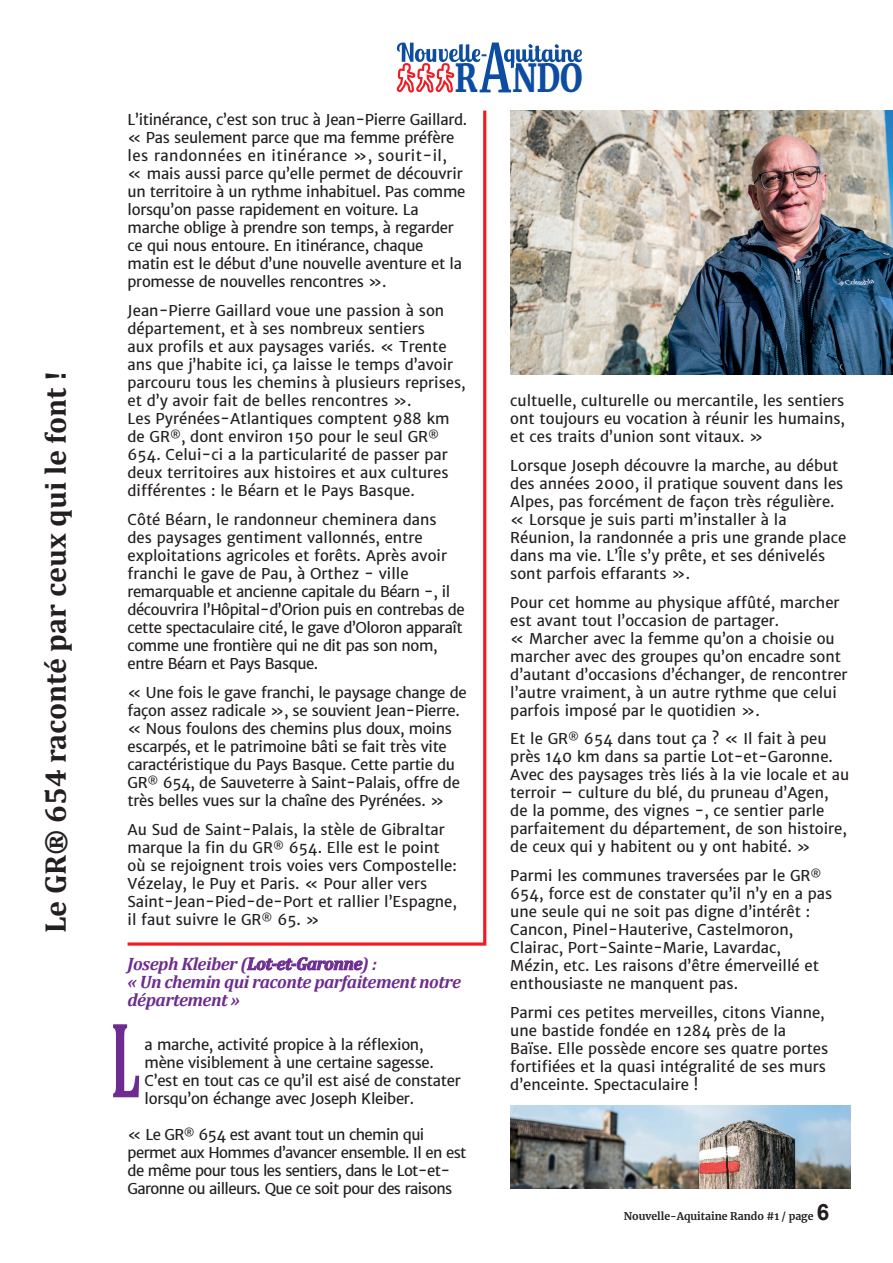
<style>
.page{position:relative;width:893px;height:1263px;background:#fff}
.page>*{position:absolute;margin:0;border:0;box-sizing:border-box;transform-origin:0 0}
.t1{font:700 109.5px "Cambria";color:#6e2c91;scale:.5 1}
.t2{font:900 38.25px "Merriweather";color:#0d4da1;scale:.8 1}
.t3{font:700 30px "Cambria";color:#231f20}
.t4{font:italic 700 18px/18px "Cambria";letter-spacing:-.025em;color:#6e2c91}
.t5{font:15px/18px "Merriweather Sans";color:#231f20}
.t6{font:15px/18px "Merriweather Sans";letter-spacing:-.02em;color:#231f20}
.t7{font:15px/18px "Merriweather Sans";letter-spacing:-.03em;color:#231f20}
.t8{font:15px/18px "Merriweather Sans";letter-spacing:-.04em;color:#231f20}
.t9{font:700 10.5px "Merriweather";color:#231f20}
.s1{font-family:"Arial";font-size:22.5px}
</style>
<div class="page">
<svg style="left:396px;top:43px;width:186px;height:50px"></svg>
<svg style="left:127px;top:110px;width:360px;height:836px"></svg>
<svg style="left:246px;top:957px;width:117px;height:14px"></svg>
<img style="left:510px;top:111px;width:383px;height:263px">
<img style="left:510px;top:1105px;width:340px;height:83px">
<h3 class="t3" style="left:34px;top:933px;width:564px;rotate:-90deg">Le GR® 654 raconté par ceux qui le font !</h3>
<h2 class="t2" style="left:455px;top:52px;width:161px">R NDO</h2>
<p class="t6" style="left:128px;top:111px;width:341px">L’itinérance, c’est son truc à Jean-Pierre Gaillard. « Pas seulement parce que ma femme préfère les randonnées en itinérance », sourit-il,<br>« mais aussi parce qu’elle permet de découvrir un territoire à un rythme inhabituel. Pas comme lorsqu’on passe rapidement en voiture. La marche oblige à prendre son temps, à regarder ce qui nous entoure. En itinérance, chaque matin est le début d’une nouvelle aventure et la promesse de nouvelles rencontres ».</p>
<p class="t5" style="left:128px;top:302px;width:340px">Jean-Pierre Gaillard voue une passion à son département, et à ses nombreux sentiers<br>aux profils et aux paysages variés. « Trente ans que j’habite ici, ça laisse le temps d’avoir parcouru tous les chemins à plusieurs reprises, et d’y avoir fait de belles rencontres ».<br>Les Pyrénées-Atlantiques comptent 988 km de GR<sup>®</sup>, dont environ 150 pour le seul GR<sup>® </sup>654. Celui-ci a la particularité de passer par deux territoires aux histoires et aux cultures différentes : le Béarn et le Pays Basque.</p>
<p class="t7" style="left:128px;top:510px;width:339px">Côté Béarn, le randonneur cheminera dans des paysages gentiment vallonnés, entre exploitations agricoles et forêts. Après avoir franchi le gave de Pau, à Orthez - ville remarquable et ancienne capitale du Béarn -, il découvrira l’Hôpital-d’Orion puis en contrebas de cette spectaculaire cité, le gave d’Oloron apparaît comme une frontière qui ne dit pas son nom, entre Béarn et Pays Basque.</p>
<p class="t6" style="left:128px;top:683px;width:341px">« Une fois le gave franchi, le paysage change de façon assez radicale », se souvient Jean-Pierre. « Nous foulons des chemins plus doux, moins escarpés, et le patrimoine bâti se fait très vite caractéristique du Pays Basque. Cette partie du GR<sup>®</sup> 654, de Sauveterre à Saint-Palais, offre de très belles vues sur la chaîne des Pyrénées. »</p>
<p class="t5" style="left:128px;top:820px;width:331px">Au Sud de Saint-Palais, la stèle de Gibraltar marque la fin du GR<sup>®</sup> 654. Elle est le point où se rejoignent trois voies vers Compostelle:<br>Vézelay, le Puy et Paris. « Pour aller vers Saint-Jean-Pied-de-Port et rallier l’Espagne, il faut suivre le GR<sup>®</sup> 65. »</p>
<p class="t4" style="left:128px;top:954px;width:335px">Joseph Kleiber (Lot-et-Garonne) :<br>« Un chemin qui raconte parfaitement notre département »</p>
<p class="t6" style="left:145px;top:1036px;width:318px">a marche, activité propice à la réflexion, mène visiblement à une certaine sagesse.<br>C’est en tout cas ce qu’il est aisé de constater lorsqu’on échange avec Joseph Kleiber.</p>
<p class="t8" style="left:128px;top:1126px;width:340px">« Le GR<sup>®</sup> 654 est avant tout un chemin qui permet aux Hommes d’avancer ensemble. Il en est de même pour tous les sentiers, dans le Lot-et-Garonne ou ailleurs. Que ce soit pour des raisons</p>
<p class="t5" style="left:510px;top:391px;width:336px;text-align:justify">cultuelle, culturelle ou mercantile, les sentiers ont toujours eu vocation à réunir les humains, et ces traits d’union sont vitaux. »</p>
<p class="t5" style="left:510px;top:456px;width:337px">Lorsque Joseph découvre la marche, au début des années 2000, il pratique souvent dans les Alpes, pas forcément de façon très régulière. « Lorsque je suis parti m’installer à la Réunion, la randonnée a pris une grande place dans ma vie. L’Île s’y prête, et ses dénivelés sont parfois effarants ».</p>
<p class="t5" style="left:510px;top:593px;width:339px">Pour cet homme au physique affûté, marcher est avant tout l’occasion de partager.<br>« Marcher avec la femme qu’on a choisie ou marcher avec des groupes qu’on encadre sont d’autant d’occasions d’échanger, de rencontrer l’autre vraiment, à un autre rythme que celui parfois imposé par le quotidien ».</p>
<p class="t5" style="left:510px;top:730px;width:341px">Et le GR<sup>®</sup> 654 dans tout ça ? « Il fait à peu près 140 km dans sa partie Lot-et-Garonne.<br>Avec des paysages très liés à la vie locale et au terroir – culture du blé, du pruneau d’Agen, de la pomme, des vignes -, ce sentier parle parfaitement du département, de son histoire, de ceux qui y habitent ou y ont habité. »</p>
<p class="t5" style="left:510px;top:867px;width:324px">Parmi les communes traversées par le GR<sup>® </sup>654, force est de constater qu’il n’y en a pas une seule qui ne soit pas digne d’intérêt :<br>Cancon, Pinel-Hauterive, Castelmoron, Clairac, Port-Sainte-Marie, Lavardac, Mézin, etc. Les raisons d’être émerveillé et enthousiaste ne manquent pas.</p>
<p class="t5" style="left:510px;top:1003px;width:319px">Parmi ces petites merveilles, citons Vianne, une bastide fondée en 1284 près de la Baïse. Elle possède encore ses quatre portes fortifiées et la quasi intégralité de ses murs d’enceinte. Spectaculaire !</p>
<h1 class="t1" style="left:111px;top:982px;width:62px">L</h1>
<p class="t9" style="left:624px;top:1209px;width:207px">Nouvelle-Aquitaine Rando #1 / page <span class="s1">6</span></p>
</div>
